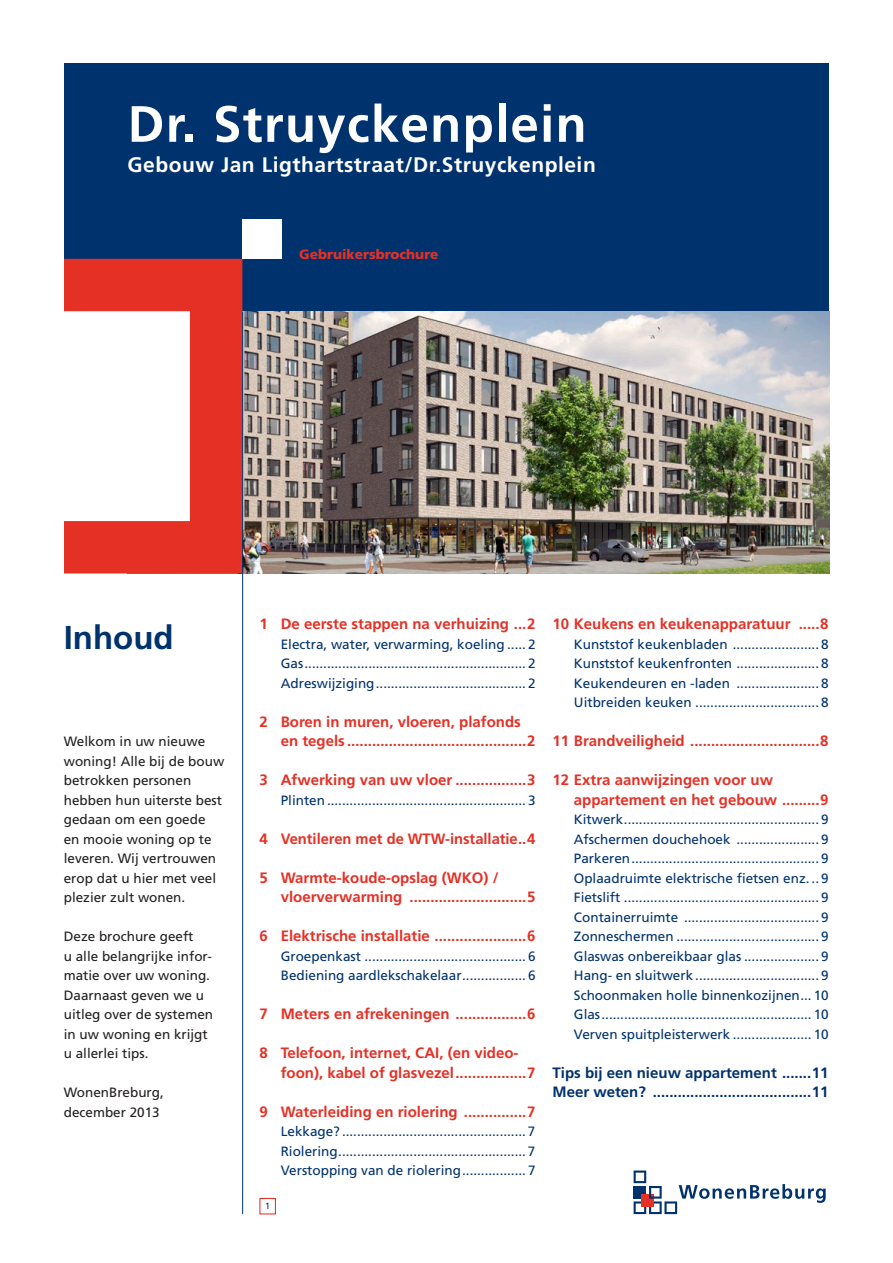
<style>
.page{position:relative;width:893px;height:1263px;background:#fff}
.page>*{position:absolute;margin:0;border:0;box-sizing:border-box;transform-origin:0 0}
.t1{font:700 51px "Frutiger";letter-spacing:.025em;color:#fff}
.t2{font:700 33px "Frutiger";color:#00326d}
.t3{font:700 21px "Frutiger";letter-spacing:.025em;color:#fff}
.t4{font:700 15px/19.5px "Frutiger";color:#e53025}
.t5{font:700 15px/19.5px "Frutiger";color:#00326d}
.t6{font:13.5px/19.5px "Frutiger";color:#00326d;text-align:justify}
.t7{font:13.5px/19.5px "Frutiger";color:#231f20}
.t8{font:900 13.5px "Frutiger";color:#e53025}
.t9{font:9px "Frutiger";color:#00326d}
</style>
<div class="page">
<div style="left:64px;top:64px;width:765px;height:248px;background:#00326d"></div>
<img style="left:242px;top:311px;width:587px;height:262px">
<svg style="left:64px;top:259px;width:178px;height:314px;fill:#e53025"></svg>
<div style="left:242px;top:220px;width:39px;height:39px;background:#fff"></div>
<svg style="left:634px;top:1170px;width:192px;height:44px"></svg>
<div style="left:259px;top:1198px;width:17px;height:16px;background:#fff;border:1px solid #e53025"></div>
<hr style="left:242px;top:312px;width:1px;height:902px;background:#00326d">
<h1 class="t1" style="left:128px;top:94px;width:461px">Dr. Struyckenplein</h1>
<h3 class="t3" style="left:128px;top:152px;width:470px">Gebouw Jan Ligthartstraat/Dr.Struyckenplein</h3>
<p class="t8" style="left:299px;top:246px;width:141px">Gebruikersbrochure</p>
<h2 class="t2" style="left:64px;top:618px;width:111px">Inhoud</h2>
<p class="t7" style="left:64px;top:732px;width:162px">Welkom in uw nieuwe woning! Alle bij de bouw betrokken personen hebben hun uiterste best gedaan om een goede en mooie woning op te leveren. Wij vertrouwen erop dat u hier met veel plezier zult wonen.</p>
<p class="t7" style="left:64px;top:927px;width:151px">Deze brochure geeft<br>u alle belangrijke infor&shy;matie over uw woning.<br>Daarnaast geven we u uitleg over de systemen in uw woning en krijgt u allerlei tips.</p>
<p class="t7" style="left:64px;top:1083px;width:102px">WonenBreburg, december 2013</p>
<p class="t4" style="left:259px;top:614px;width:277px">1 De eerste stappen na verhuizing ...2</p>
<p class="t6" style="left:281px;top:634px;width:256px">Electra, water, verwarming, koeling ..... 2<br>Gas........................................................... 2<br>Adreswijziging........................................ 2</p>
<p class="t4" style="left:281px;top:712px;width:256px;text-indent:-21px">2 Boren in muren, vloeren, plafonds en tegels ...........................................2</p>
<p class="t4" style="left:259px;top:770px;width:277px">3 Afwerking van uw vloer .................3</p>
<p class="t6" style="left:281px;top:790px;width:256px">Plinten..................................................... 3</p>
<p class="t4" style="left:259px;top:829px;width:278px">4 Ventileren met de WTW-installatie..4</p>
<p class="t4" style="left:281px;top:868px;width:256px;text-indent:-21px">5 Warmte-koude-opslag (WKO) / vloerverwarming ............................5</p>
<p class="t4" style="left:259px;top:926px;width:277px">6 Elektrische installatie ......................6</p>
<p class="t6" style="left:281px;top:946px;width:256px">Groepenkast ........................................... 6<br>Bediening aardlekschakelaar................. 6</p>
<p class="t4" style="left:259px;top:1004px;width:277px">7 Meters en afrekeningen .................6</p>
<p class="t4" style="left:281px;top:1043px;width:256px;text-indent:-21px">8 Telefoon, internet, CAI, (en video&shy;foon), kabel of glasvezel.................7</p>
<p class="t4" style="left:259px;top:1102px;width:277px">9 Waterleiding en riolering ...............7</p>
<p class="t6" style="left:281px;top:1122px;width:256px">Lekkage? ................................................. 7<br>Riolering.................................................. 7<br>Verstopping van de riolering................. 7</p>
<p class="t9" style="left:265px;top:1201px;width:7px">1</p>
<p class="t4" style="left:553px;top:614px;width:277px">10 Keukens en keukenapparatuur .....8</p>
<p class="t6" style="left:574px;top:634px;width:256px">Kunststof keukenbladen ....................... 8<br>Kunststof keukenfronten ...................... 8<br>Keukendeuren en -laden ...................... 8<br>Uitbreiden keuken ................................. 8</p>
<p class="t4" style="left:553px;top:731px;width:277px">11 Brandveiligheid ...............................8</p>
<p class="t4" style="left:574px;top:770px;width:256px;text-indent:-21px">12 Extra aanwijzingen voor uw appartement en het gebouw .........9</p>
<p class="t6" style="left:574px;top:810px;width:256px">Kitwerk.................................................... 9<br>Afschermen douchehoek ...................... 9<br>Parkeren.................................................. 9<br>Oplaadruimte elektrische fietsen enz. .. 9<br>Fietslift .................................................... 9<br>Containerruimte .................................... 9<br>Zonneschermen ...................................... 9<br>Glaswas onbereikbaar glas .................... 9<br>Hang- en sluitwerk ................................. 9<br>Schoonmaken holle binnenkozijnen... 10<br>Glas........................................................ 10<br>Verven spuitpleisterwerk ..................... 10</p>
<p class="t5" style="left:553px;top:1063px;width:277px">Tips bij een nieuw appartement .......11<br>Meer weten? ......................................11</p>
</div>
